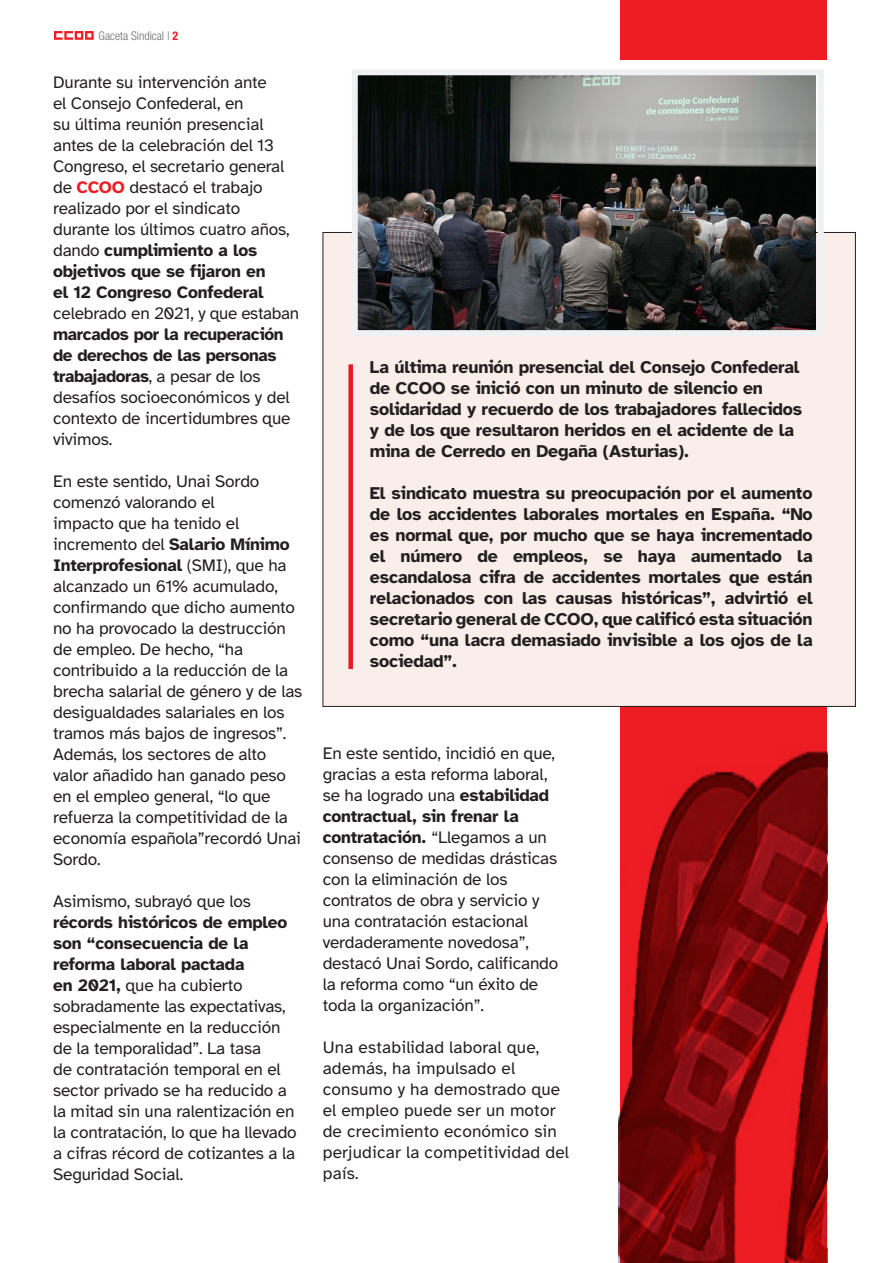
<style>
.page{position:relative;width:893px;height:1263px;background:#fff}
.page>*{position:absolute;margin:0;border:0;box-sizing:border-box;transform-origin:0 0}
.t1{font:700 17.7px/21px "Atkinson Hyperlegible";letter-spacing:-.01em;color:#231f20}
.t2{font:17.25px/21px "Atkinson Hyperlegible";letter-spacing:-.01em;color:#231f20}
.t3{font:17.25px/21px "Atkinson Hyperlegible";letter-spacing:.01em;color:#231f20}
.t4{font:300 condensed 12px "Helvetica Neue LT Std";color:#6c6d70}
.s1{font-weight:700;color:#ee1d23}
.s2{font-weight:700}
</style>
<div class="page">
<svg style="left:54px;top:31px;width:40px;height:9px"></svg>
<div style="left:621px;top:0;width:206px;height:1263px;background:#ee1d23"></div>
<div style="left:611px;top:61px;width:227px;height:347px;background:#fff"></div>
<div style="left:323px;top:232px;width:532px;height:474px;background:#f9eee9"></div>
<img style="left:359px;top:76px;width:457px;height:253px">
<div style="left:352px;top:69px;width:472px;height:267px;border:6px solid #f0f1f2"></div>
<div style="left:348px;top:364px;width:5px;height:305px;background:#ee1d23"></div>
<img style="left:618px;top:724px;width:209px;height:539px">
<p class="t4" style="left:99px;top:28px;width:81px">Gaceta Sindical | <span class="s1">2</span></p>
<p class="t2" style="left:53px;top:72px;width:247px">Durante su intervención ante<br>el Consejo Confederal, en<br>su última reunión presencial antes de la celebración del 13<br>Congreso, el secretario general de <span class="s1">CCOO</span> destacó el trabajo realizado por el sindicato durante los últimos cuatro años, dando <span class="s2">cumplimiento a los objetivos que se fijaron en<br>el 12 Congreso Confederal </span>celebrado en 2021, y que estaban <span class="s2">marcados por la recuperación de derechos de las personas trabajadoras</span>, a pesar de los desafíos socioeconómicos y del contexto de incertidumbres que vivimos.</p>
<p class="t2" style="left:53px;top:471px;width:251px">En este sentido, Unai Sordo comenzó valorando el<br>impacto que ha tenido el incremento del <span class="s2">Salario Mínimo<br>Interprofesional</span> (SMI), que ha alcanzado un 61% acumulado, confirmando que dicho aumento no ha provocado la destrucción de empleo. De hecho, “ha contribuido a la reducción de la brecha salarial de género y de las desigualdades salariales en los tramos más bajos de ingresos”.<br>Además, los sectores de alto valor añadido han ganado peso en el empleo general, “lo que refuerza la competitividad de la economía española”recordó Unai<br>Sordo.</p>
<p class="t2" style="left:53px;top:891px;width:245px">Asimismo, subrayó que los <span class="s2">récords históricos de empleo son “consecuencia de la reforma laboral pactada<br>en 2021,</span> que ha cubierto sobradamente las expectativas, especialmente en la reducción de la temporalidad”. La tasa<br>de contratación temporal en el sector privado se ha reducido a la mitad sin una ralentización en la contratación, lo que ha llevado a cifras récord de cotizantes a la<br>Seguridad Social.</p>
<p class="t1" style="left:370px;top:357px;width:434px">La última reunión presencial del Consejo Confederal de CCOO se inició con un minuto de silencio en solidaridad y recuerdo de los trabajadores fallecidos y de los que resultaron heridos en el acidente de la mina de Cerredo en Degaña (Asturias).</p>
<p class="t1" style="left:370px;top:483px;width:444px;text-align:justify">El sindicato muestra su preocupación por el aumento de los accidentes laborales mortales en España. “No es normal que, por mucho que se haya incrementado el número de empleos, se haya aumentado la escandalosa cifra de accidentes mortales que están relacionados con las causas históricas”, advirtió el secretario general de CCOO, que calificó esta situación como “una lacra demasiado invisible a los ojos de la sociedad”.</p>
<p class="t2" style="left:323px;top:743px;width:237px">En este sentido, incidió en que, gracias a esta reforma laboral, se ha logrado una <span class="s2">estabilidad contractual, sin frenar la contratación.</span> “Llegamos a un consenso de medidas drásticas con la eliminación de los contratos de obra y servicio y una contratación estacional verdaderamente novedosa”, destacó Unai Sordo, calificando la reforma como “un éxito de toda la organización”.</p>
<p class="t3" style="left:323px;top:1037px;width:248px">Una estabilidad laboral que, además, ha impulsado el consumo y ha demostrado que el empleo puede ser un motor de crecimiento económico sin perjudicar la competitividad del país.</p>
</div>
